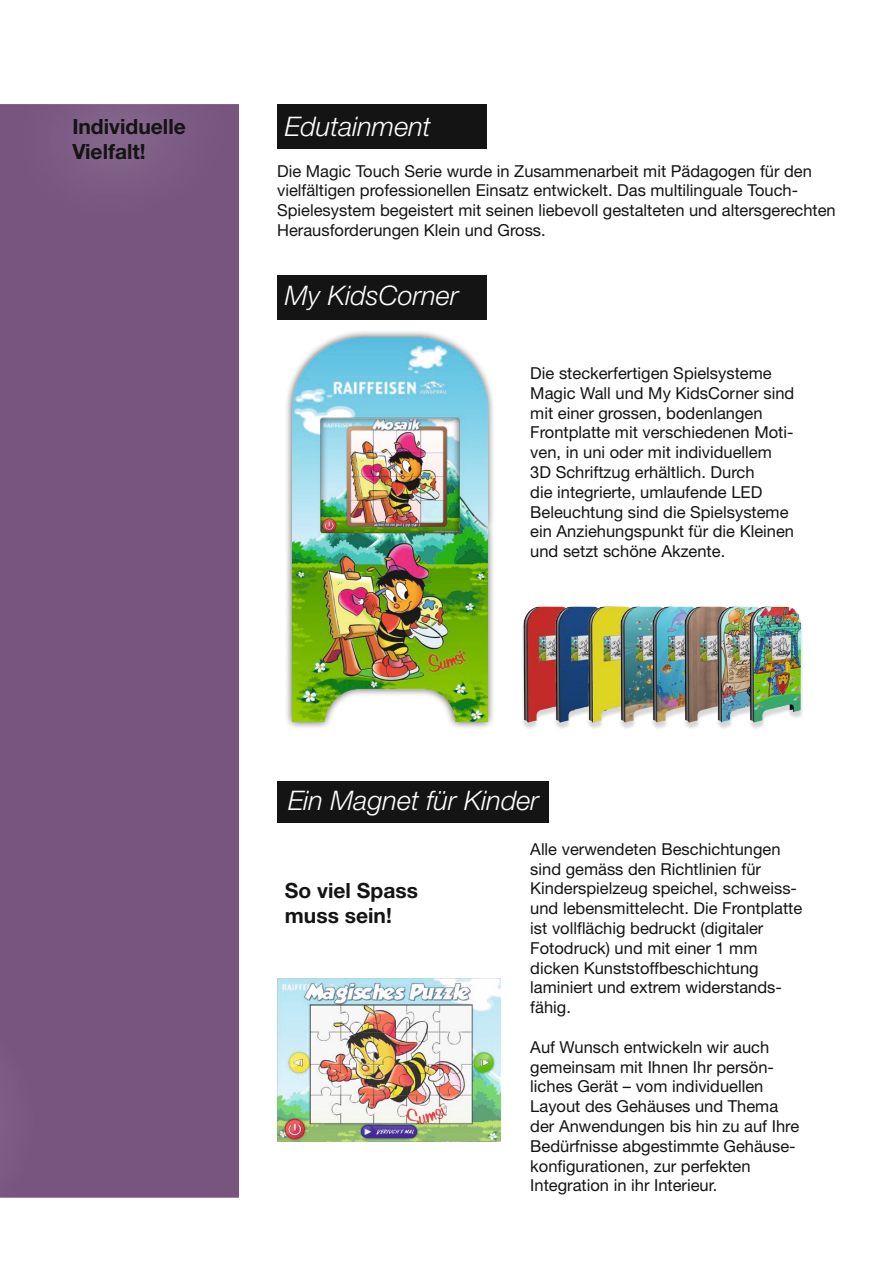
<style>
.page{position:relative;width:893px;height:1263px;background:#fff}
.page>*{position:absolute;margin:0;border:0;box-sizing:border-box;transform-origin:0 0}
.t1{font:italic 300 27px "Helvetica Neue";color:#fff}
.t2{font:700 21px/25.2px "Helvetica Neue";color:#131413}
.t3{font:16.5px/19.8px "Helvetica Neue";color:#131413}
</style>
<div class="page">
<div style="left:0;top:104px;width:239px;height:1094px;background:#77557f"></div>
<div style="left:277px;top:275px;width:210px;height:45px;background:#131413"></div>
<div style="left:277px;top:781px;width:271px;height:41px;background:#131413"></div>
<div style="left:0;top:999px;width:39px;height:264px;background:#fff;opacity:.35"></div>
<img style="left:522px;top:609px;width:10px;height:120px">
<img style="left:532px;top:606px;width:32px;height:123px">
<img style="left:564px;top:606px;width:32px;height:123px">
<img style="left:596px;top:606px;width:32px;height:123px">
<img style="left:628px;top:606px;width:33px;height:123px">
<img style="left:661px;top:606px;width:32px;height:123px">
<img style="left:693px;top:606px;width:32px;height:123px">
<img style="left:725px;top:606px;width:77px;height:123px">
<img style="left:277px;top:978px;width:223px;height:163px">
<div style="left:277px;top:104px;width:210px;height:45px;background:#131413"></div>
<div style="left:10px;top:53px;width:234px;height:172px;background:#fff;opacity:.75"></div>
<hr style="left:0;top:401px;width:2px;height:862px;background:#fff;opacity:.23">
<div style="left:284px;top:330px;width:211px;height:400px;background:#131413;opacity:.75"></div>
<img style="left:292px;top:338px;width:195px;height:384px">
<p class="t2" style="left:72px;top:113px;width:115px">Individuelle</p>
<p class="t1" style="left:285px;top:111px;width:147px">Edutainment</p>
<p class="t2" style="left:72px;top:138px;width:75px">Vielfalt!</p>
<p class="t3" style="left:277px;top:161px;width:560px">Die Magic Touch Serie wurde in Zusammenarbeit mit Pädagogen für den vielfältigen professionellen Einsatz entwickelt. Das multilinguale Touch-Spielesystem begeistert mit seinen liebevoll gestalteten und altersgerechten Herausforderungen Klein und Gross.</p>
<p class="t1" style="left:285px;top:279px;width:175px">My KidsCorner</p>
<p class="t3" style="left:530px;top:363px;width:266px">Die steckerfertigen Spielsysteme Magic Wall und My KidsCorner sind mit einer grossen, bodenlangen Frontplatte mit verschiedenen Moti&shy;ven, in uni oder mit individuellem 3D Schriftzug erhältlich. Durch<br>die integrierte, umlaufende LED Beleuchtung sind die Spielsysteme ein Anziehungspunkt für die Kleinen und setzt schöne Akzente.</p>
<p class="t1" style="left:288px;top:785px;width:253px">Ein Magnet für Kinder</p>
<p class="t2" style="left:285px;top:877px;width:135px">So viel Spass muss sein!</p>
<p class="t3" style="left:530px;top:839px;width:274px">Alle verwendeten Beschichtungen sind gemäss den Richtlinien für<br>Kinderspielzeug speichel, schweiss&shy;und lebensmittelecht. Die Frontplatte ist vollflächig bedruckt (digitaler<br>Fotodruck) und mit einer 1 mm dicken Kunststoffbeschichtung laminiert und extrem widerstands&shy;fähig.</p>
<p class="t3" style="left:530px;top:1037px;width:270px">Auf Wunsch entwickeln wir auch gemeinsam mit Ihnen Ihr persön&shy;liches Gerät – vom individuellen<br>Layout des Gehäuses und Thema der Anwendungen bis hin zu auf Ihre<br>Bedürfnisse abgestimmte Gehäuse&shy;konfigurationen, zur perfekten<br>Integration in ihr Interieur.</p>
</div>
